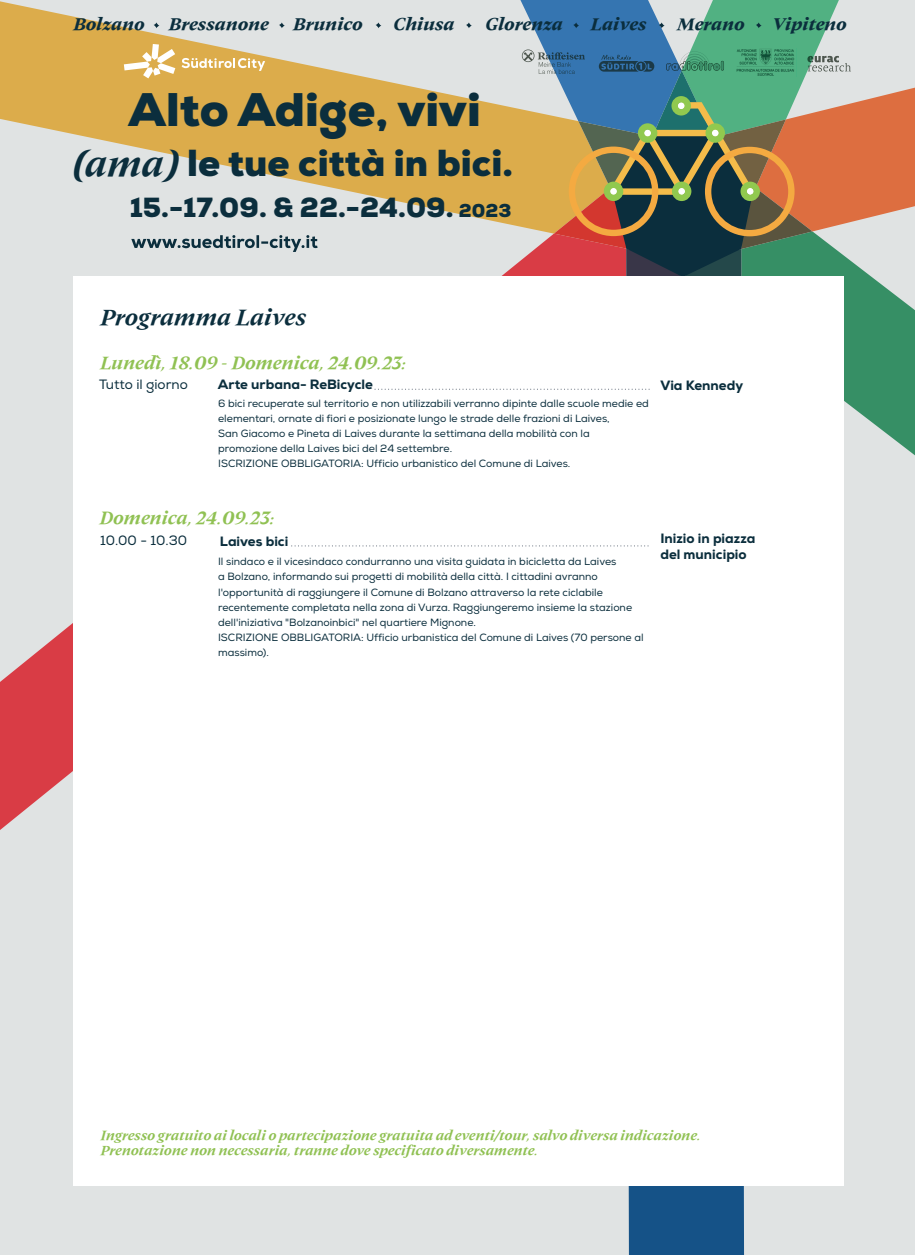
<style>
.page{position:relative;width:915px;height:1255px;background:#fff}
.page>*{position:absolute;margin:0;border:0;box-sizing:border-box;transform-origin:0 0}
.t1{font:900 46.95px "Nexa";color:#0b2e3d}
.t2{font:900 37.5px "Nexa";color:#0b2e3d}
.t3{font:900 27.6px "Nexa";color:#0b2e3d}
.t4{font:italic 800 22.5px "Nikola";color:#0b2e3d}
.t5{font:italic 800 18px "Nikola";color:#90c153}
.t6{font:italic 900 17.1px "Nikola";color:#0b2e3d}
.t7{font:italic 800 13.5px/15px "Nikola";color:#90c153}
.t8{font:800 13.5px/16.5px "Nexa";color:#0b2e3d}
.t9{font:13.5px "Nexa";color:#0b2e3d}
.t10{font:10.5px/15px "Nexa";color:#0b2e3d}
.s1{font-family:"Nikola";font-weight:800;font-style:italic;font-size:36px}
.s2{font-size:18.6px}
</style>
<div class="page">
<div style="left:0;top:0;width:914px;height:1254px;background:#e0e3e3"></div>
<svg style="left:0;top:1px;width:374px;height:196px;fill:#dcac4b"></svg>
<svg style="left:0;top:239px;width:318px;height:591px"></svg>
<div style="left:628px;top:1186px;width:115px;height:68px;background:#155287"></div>
<div style="left:73px;top:276px;width:770px;height:910px;background:#fff"></div>
<svg style="left:291px;top:545px;width:357px;height:1px"></svg>
<svg style="left:131px;top:235px;width:186px;height:17px"></svg>
<svg style="left:153px;top:22px;width:6px;height:6px"></svg>
<svg style="left:279px;top:22px;width:6px;height:6px"></svg>
<svg style="left:374px;top:0;width:540px;height:455px"></svg>
<svg style="left:124px;top:44px;width:51px;height:34px"></svg>
<svg style="left:181px;top:58px;width:84px;height:13px"></svg>
<h3 class="t6" style="left:73px;top:9px;width:73px">Bolzano</h3>
<h3 class="t6" style="left:168px;top:9px;width:102px">Bressanone</h3>
<h3 class="t6" style="left:293px;top:9px;width:71px">Brunico</h3>
<h3 class="t6" style="left:393px;top:9px;width:63px">Chiusa</h3>
<h3 class="t6" style="left:485px;top:9px;width:79px">Glorenza</h3>
<h3 class="t6" style="left:590px;top:9px;width:58px">Laives</h3>
<h3 class="t6" style="left:677px;top:9px;width:69px">Merano</h3>
<h3 class="t6" style="left:771px;top:9px;width:76px">Vipiteno</h3>
<h1 class="t1" style="left:128px;top:79px;width:353px">Alto Adige, vivi</h1>
<h2 class="t2" style="left:73px;top:139px;width:441px"><span class="s1">(ama)</span> le tue città in bici.</h2>
<h3 class="t3" style="left:130px;top:189px;width:383px">15.-17.09. &amp; 22.-24.09. <span class="s2">2023</span></h3>
<h3 class="t4" style="left:100px;top:299px;width:207px">Programma Laives</h3>
<h3 class="t5" style="left:100px;top:348px;width:308px">Lunedì, 18.09 - Domenica, 24.09.23:</h3>
<p class="t9" style="left:99px;top:376px;width:90px">Tutto il giorno</p>
<p class="t8" style="left:218px;top:376px;width:156px">Arte urbana- ReBicycle</p>
<p class="t8" style="left:660px;top:377px;width:84px">Via Kennedy</p>
<p class="t10" style="left:218px;top:396px;width:432px">6 bici recuperate sul territorio e non utilizzabili verranno dipinte dalle scuole medie ed elementari, ornate di fiori e posizionate lungo le strade delle frazioni di Laives,<br>San Giacomo e Pineta di Laives durante la settimana della mobilità con la promozione della Laives bici del 24 settembre.<br>ISCRIZIONE OBBLIGATORIA: Ufficio urbanistico del Comune di Laives.</p>
<h3 class="t5" style="left:99px;top:503px;width:177px">Domenica, 24.09.23:</h3>
<p class="t9" style="left:100px;top:532px;width:89px">10.00 - 10.30</p>
<p class="t8" style="left:220px;top:533px;width:70px">Laives bici</p>
<p class="t10" style="left:218px;top:554px;width:427px">Il sindaco e il vicesindaco condurranno una visita guidata in bicicletta da Laives<br>a Bolzano, informando sui progetti di mobilità della città. I cittadini avranno l'opportunità di raggiungere il Comune di Bolzano attraverso la rete ciclabile recentemente completata nella zona di Vurza. Raggiungeremo insieme la stazione dell'iniziativa "Bolzanoinbici" nel quartiere Mignone.<br>ISCRIZIONE OBBLIGATORIA: Ufficio urbanistica del Comune di Laives (70 persone al massimo).</p>
<p class="t8" style="left:660px;top:530px;width:96px">Inizio in piazza del municipio</p>
<p class="t7" style="left:100px;top:1126px;width:601px">Ingresso gratuito ai locali o partecipazione gratuita ad eventi/tour, salvo diversa indicazione.<br>Prenotazione non necessaria, tranne dove specificato diversamente.</p>
</div>
